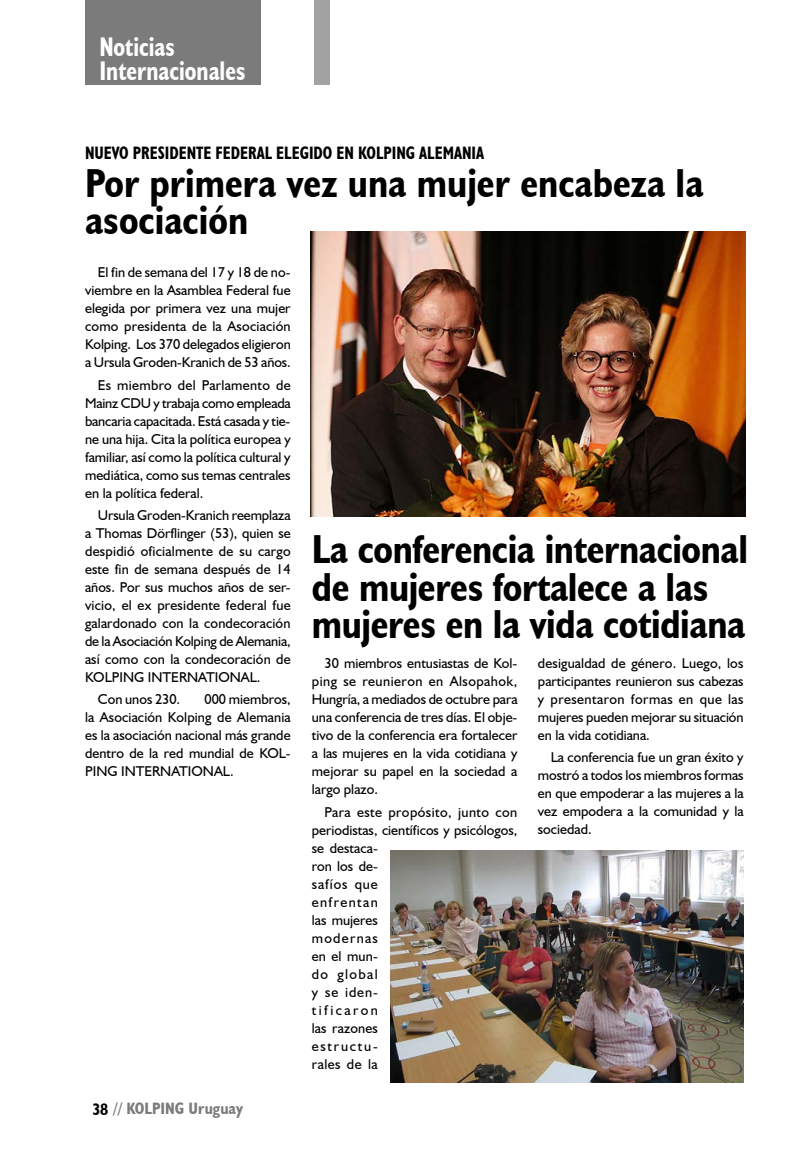
<style>
.page{position:relative;width:808px;height:1170px;background:#fff}
.page>*{position:absolute;margin:0;border:0;box-sizing:border-box;transform-origin:0 0}
.t1{font:700 condensed 40.5px/37.5px "Humanist 521 BT";letter-spacing:-.01em;color:#000}
.t2{font:700 condensed 27px/24px "Humanist 521 BT";color:#fff;scale:.9 1}
.t3{font:700 condensed 18px "Humanist 521 BT";color:#000;scale:.9 1}
.t4{font:700 condensed 16.5px "Humanist 521 BT";color:#7c7b7b}
.t5{font:14.25px/18px "Humanist 521 BT";color:#000;text-align:justify}
.t6{font:14.25px/18px "Humanist 521 BT";letter-spacing:.03em;color:#000}
.s1{color:#000}
</style>
<div class="page">
<div style="left:85px;top:0;width:176px;height:85px;background:#7c7b7b"></div>
<div style="left:314px;top:0;width:16px;height:85px;background:#a3a2a2"></div>
<img style="left:311px;top:232px;width:434px;height:284px">
<img style="left:391px;top:850px;width:352px;height:232px">
<h2 class="t2" style="left:99px;top:34px;width:164px">Noticias<br>Internacionales</h2>
<p class="t3" style="left:85px;top:142px;width:445px">NUEVO PRESIDENTE FEDERAL ELEGIDO EN KOLPING ALEMANIA</p>
<h1 class="t1" style="left:85px;top:163px;width:620px">Por primera vez una mujer encabeza la asociación</h1>
<p class="t5" style="left:85px;top:263px;width:207px;text-indent:13px">El fin de semana del 17 y 18 de no&shy;viembre en la Asamblea Federal fue elegida por primera vez una mujer como presidenta de la Asociación Kolping. Los 370 delegados eligieron a Ursula Groden-Kranich de 53 años.</p>
<p class="t5" style="left:85px;top:375px;width:207px;text-indent:13px">Es miembro del Parlamento de Mainz CDU y trabaja como empleada bancaria capacitada. Está casada y tie&shy;ne una hija. Cita la política europea y familiar, así como la política cultural y mediática, como sus temas centrales en la política federal.</p>
<p class="t5" style="left:85px;top:505px;width:207px;text-indent:13px">Ursula Groden-Kranich reemplaza a Thomas Dörflinger (53), quien se despidió oficialmente de su cargo este fin de semana después de 14 años. Por sus muchos años de ser&shy;vicio, el ex presidente federal fue galardonado con la condecoración de la Asociación Kolping de Alemania, así como con la condecoración de KOLPING INTERNATIONAL.</p>
<p class="t5" style="left:98px;top:690px;width:84px">Con unos 230.</p>
<h1 class="t1" style="left:312px;top:529px;width:438px">La conferencia internacional de mujeres fortalece a las mujeres en la vida cotidiana</h1>
<p class="t5" style="left:312px;top:654px;width:207px;text-indent:13px">30 miembros entusiastas de Kol&shy;ping se reunieron en Alsopahok, Hungría, a mediados de octubre para una conferencia de tres días. El obje&shy;tivo de la conferencia era fortalecer a las mujeres en la vida cotidiana y mejorar su papel en la sociedad a largo plazo.</p>
<p class="t6" style="left:312px;top:802px;width:207px;text-indent:13px">Para este propósito, junto con periodistas, científicos y psicólogos, se destaca-<br>ron los de-<br>safíos que<br>enfrentan<br>las mujeres<br>modernas<br>en el mun-<br>do global<br>y se iden-<br>tificaron<br>las razones<br>estructu-<br>rales de la</p>
<p class="t5" style="left:538px;top:654px;width:207px">desigualdad de género. Luego, los participantes reunieron sus cabezas y presentaron formas en que las mujeres pueden mejorar su situación en la vida cotidiana.</p>
<p class="t5" style="left:538px;top:748px;width:207px;text-indent:13px">La conferencia fue un gran éxito y mostró a todos los miembros formas en que empoderar a las mujeres a la vez empodera a la comunidad y la sociedad.</p>
<p class="t5" style="left:85px;top:690px;width:207px;text-indent:119px">000 miembros, la Asociación Kolping de Alemania es la asociación nacional más grande dentro de la red mundial de KOL-PING INTERNATIONAL.</p>
<p class="t4" style="left:93px;top:1098px;width:151px"><span class="s1">38</span> // KOLPING Uruguay</p>
</div>
